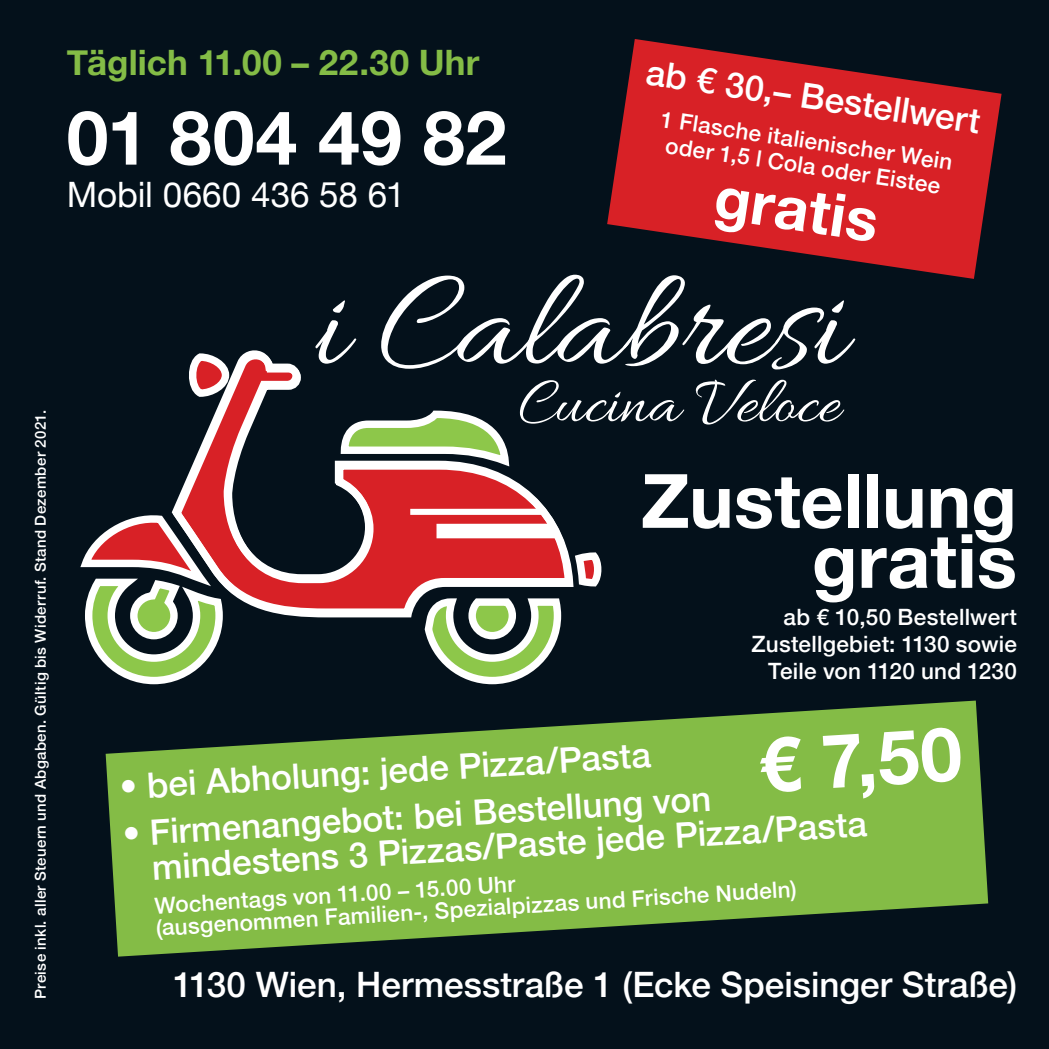
<style>
.page{position:relative;width:1049px;height:1049px;background:#04111b}
.page>*{position:absolute;margin:0;border:0;box-sizing:border-box;transform-origin:0 0}
.t1{font:144.75px "Allura";color:#fff}
.Speisen_Pizzen{font:700 75px/60px "Helvetica Neue";color:#fff;text-align:right}
.t2{font:67.5px "Allura";color:#fff}
.Speisen_Pizzen-2{font:700 60px "Helvetica Neue";color:#fff}
.Speisen_Pizzen-3{font:500 35px/35.8px "Helvetica Neue";color:#fff}
.Speisen_Pizzen-4{font:700 35px "Helvetica Neue";letter-spacing:.005em;color:#84bc46}
.Speisen_Pizzen-5{font:35px "Helvetica Neue";color:#fff}
.Speisen_Pizzen-6{font:500 22.5px/25px "Helvetica Neue";letter-spacing:.01em;color:#fff;text-align:center}
.Speisen_Pizzen-7{font:500 15px "Helvetica Neue";letter-spacing:.025em;color:#fff}
</style>
<div class="page">
<svg style="left:85px;top:589px;width:81px;height:96px"></svg>
<svg style="left:577px;top:552px;width:24px;height:35px"></svg>
<svg style="left:80px;top:515px;width:87px;height:74px"></svg>
<svg style="left:167px;top:350px;width:410px;height:335px"></svg>
<svg style="left:303px;top:350px;width:65px;height:26px"></svg>
<svg style="left:368px;top:350px;width:209px;height:45px"></svg>
<svg style="left:106px;top:700px;width:882px;height:256px;fill:#84bc46"></svg>
<svg style="left:607px;top:39px;width:394px;height:240px;fill:#d82126"></svg>
<p class="Speisen_Pizzen-7" style="left:28px;top:999px;width:591px;rotate:-90deg">Preise inkl. aller Steuern und Abgaben. Gültig bis Widerruf. Stand Dezember 2021.</p>
<p class="Speisen_Pizzen-4" style="left:67px;top:35px;width:414px">Täglich 11.00 – 22.30 Uhr</p>
<p class="Speisen_Pizzen" style="left:67px;top:110px;width:441px">01 804 49 82</p>
<p class="Speisen_Pizzen-5" style="left:67px;top:169px;width:340px">Mobil 0660 436 58 61</p>
<p class="Speisen_Pizzen-3" style="left:649px;top:53px;width:339px;rotate:8deg">ab € 30,– Bestellwert</p>
<p class="Speisen_Pizzen-6" style="left:664px;top:103px;width:296px;rotate:9deg">1 Flasche italienischer Wein oder 1,5 l Cola oder Eistee</p>
<p class="Speisen_Pizzen-2" style="left:721px;top:151px;width:166px;rotate:8deg">gratis</p>
<p class="t1" style="left:314px;top:245px;width:533px">i Calabresi</p>
<p class="t2" style="left:518px;top:366px;width:323px">Cucina Veloce</p>
<p class="Speisen_Pizzen" style="left:641px;top:473px;width:377px">Zustellung gratis</p>
<p class="Speisen_Pizzen-6" style="left:783px;top:603px;width:235px">ab € 10,50 Bestellwert</p>
<p class="Speisen_Pizzen-6" style="left:751px;top:629px;width:267px;line-height:27px;text-align:right">Zustellgebiet: 1130 sowie<br>Teile von 1120 und 1230</p>
<p class="Speisen_Pizzen-3" style="left:148px;top:814px;width:817px;text-indent:-27px;rotate:-4deg">• Firmenangebot: bei Bestellung von <sup>€</sup> <sup>7,50 </sup>mindestens 3 Pizzas/Paste jede Pizza/Pasta</p>
<p class="Speisen_Pizzen-6" style="left:154px;top:890px;width:363px;rotate:-3deg">Wochentags von 11.00 – 15.00 Uhr</p>
<p class="Speisen_Pizzen-3" style="left:118px;top:768px;width:533px;rotate:-4deg">• bei Abholung: jede Pizza/Pasta</p>
<p class="Speisen_Pizzen-6" style="left:155px;top:910px;width:643px;rotate:-3deg">(ausgenommen Familien-, Spezialpizzas und Frische Nudeln)</p>
<p class="Speisen_Pizzen-3" style="left:173px;top:963px;width:845px">1130 Wien, Hermesstraße 1 (Ecke Speisinger Straße)</p>
</div>
